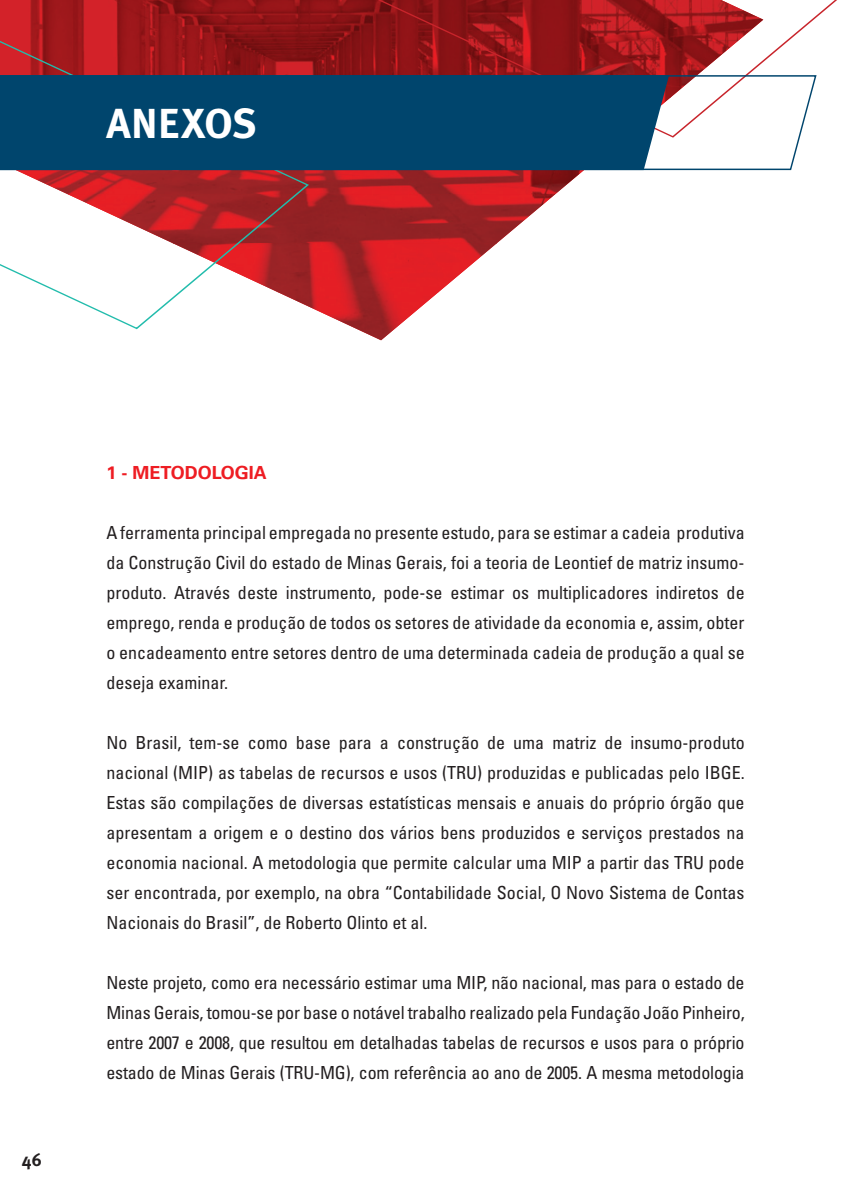
<style>
.page{position:relative;width:851px;height:1191px;background:#fff}
.page>*{position:absolute;margin:0;border:0;box-sizing:border-box;transform-origin:0 0}
.t1{font:700 41.85px "Meta Plus";color:#fff}
.t2{font:condensed 18px/30px "Univers LT Std";color:#231f20;text-align:justify}
.t3{font:700 18px "Univers LT Std";color:#ee1d23}
.t4{font:700 18px "Meta Plus";color:#231f20}
</style>
<div class="page">
<img style="left:310px;top:171px;width:273px;height:24px">
<img style="left:310px;top:194px;width:245px;height:49px">
<img style="left:310px;top:243px;width:187px;height:49px">
<img style="left:310px;top:291px;width:129px;height:49px">
<svg style="left:310px;top:0;width:527px;height:74px"></svg>
<svg style="left:0;top:0;width:310px;height:330px"></svg>
<svg style="left:0;top:74px;width:817px;height:97px"></svg>
<h1 class="t1" style="left:106px;top:99px;width:152px">ANEXOS</h1>
<p class="t4" style="left:22px;top:1149px;width:21px">46</p>
<p class="t3" style="left:106px;top:462px;width:162px">1 - METODOLOGIA</p>
<p class="t2" style="left:106px;top:517px;width:639px">A ferramenta principal empregada no presente estudo, para se estimar a cadeia produtiva da Construção Civil do estado de Minas Gerais, foi a teoria de Leontief de matriz insumo&shy;produto. Através deste instrumento, pode-se estimar os multiplicadores indiretos de emprego, renda e produção de todos os setores de atividade da economia e, assim, obter o encadeamento entre setores dentro de uma determinada cadeia de produção a qual se deseja examinar.</p>
<p class="t2" style="left:106px;top:727px;width:639px">No Brasil, tem-se como base para a construção de uma matriz de insumo-produto nacional (MIP) as tabelas de recursos e usos (TRU) produzidas e publicadas pelo IBGE.<br>Estas são compilações de diversas estatísticas mensais e anuais do próprio órgão que apresentam a origem e o destino dos vários bens produzidos e serviços prestados na economia nacional. A metodologia que permite calcular uma MIP a partir das TRU pode ser encontrada, por exemplo, na obra “Contabilidade Social, O Novo Sistema de Contas Nacionais do Brasil”, de Roberto Olinto et al.</p>
<p class="t2" style="left:106px;top:967px;width:639px">Neste projeto, como era necessário estimar uma MIP, não nacional, mas para o estado de Minas Gerais, tomou-se por base o notável trabalho realizado pela Fundação João Pinheiro, entre 2007 e 2008, que resultou em detalhadas tabelas de recursos e usos para o próprio estado de Minas Gerais (TRU-MG), com referência ao ano de 2005. A mesma metodologia</p>
</div>
